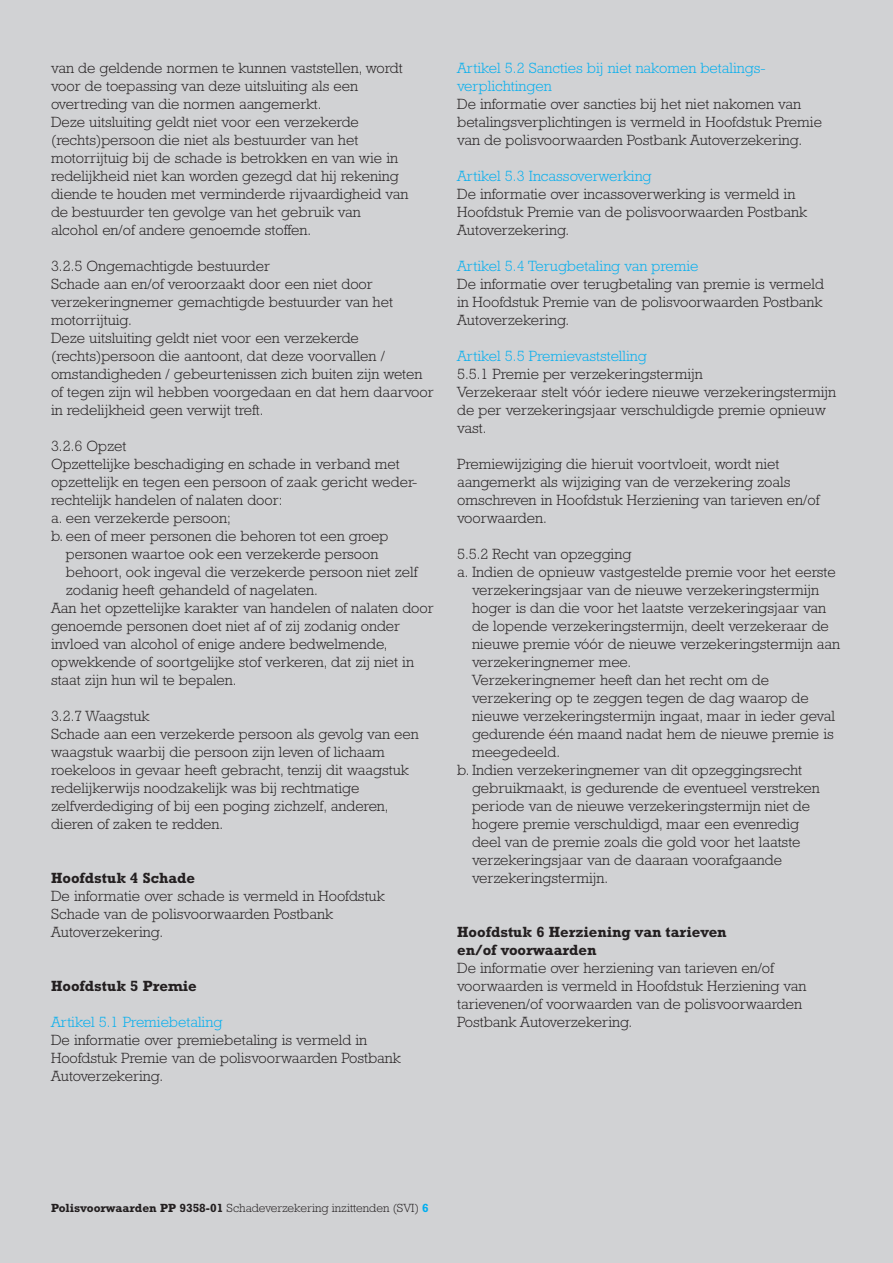
<style>
.page{position:relative;width:893px;height:1263px;background:#d1d2d4}
.page>*{position:absolute;margin:0;border:0;box-sizing:border-box;transform-origin:0 0}
.t1{font:300 15px/18px "Rockwell Std";color:#231f20}
.t2{font:300 15px/18px "Rockwell Std";color:#00aeef}
.t3{font:700 15px/18px "Rockwell Std";color:#231f20}
.t4{font:300 12px "Rockwell Std";color:#231f20}
.s1{font-weight:700}
</style>
<div class="page">
<p class="t1" style="left:51px;top:59px;width:359px">van de geldende normen te kunnen vaststellen, wordt voor de toepassing van deze uitsluiting als een overtreding van die normen aangemerkt.<br>Deze uitsluiting geldt niet voor een verzekerde (rechts)persoon die niet als bestuurder van het motorrijtuig bij de schade is betrokken en van wie in redelijkheid niet kan worden gezegd dat hij rekening diende te houden met verminderde rijvaardigheid van de bestuurder ten gevolge van het gebruik van alcohol en/of andere genoemde stoffen.</p>
<p class="t1" style="left:51px;top:257px;width:384px">3.2.5 Ongemachtigde bestuurder<br>Schade aan en/of veroorzaakt door een niet door verzekeringnemer gemachtigde bestuurder van het motorrijtuig.<br>Deze uitsluiting geldt niet voor een verzekerde (rechts)persoon die aantoont, dat deze voorvallen / omstandigheden / gebeurtenissen zich buiten zijn weten of tegen zijn wil hebben voorgedaan en dat hem daarvoor in redelijkheid geen verwijt treft.</p>
<p class="t1" style="left:51px;top:437px;width:77px">3.2.6 Opzet</p>
<p class="t1" style="left:51px;top:455px;width:350px">Opzettelijke beschadiging en schade in verband met</p>
<p class="t1" style="left:51px;top:473px;width:368px">opzettelijk en tegen een persoon of zaak gericht weder-</p>
<p class="t1" style="left:51px;top:491px;width:233px">rechtelijk handelen of nalaten door:</p>
<p class="t1" style="left:51px;top:509px;width:181px">a. een verzekerde persoon;</p>
<p class="t1" style="left:51px;top:527px;width:339px">b. een of meer personen die behoren tot een groep</p>
<p class="t1" style="left:66px;top:545px;width:314px">personen waartoe ook een verzekerde persoon</p>
<p class="t1" style="left:66px;top:563px;width:353px">behoort, ook ingeval die verzekerde persoon niet zelf</p>
<p class="t1" style="left:66px;top:581px;width:253px">zodanig heeft gehandeld of nagelaten.</p>
<p class="t1" style="left:51px;top:599px;width:384px">Aan het opzettelijke karakter van handelen of nalaten door</p>
<p class="t1" style="left:51px;top:617px;width:351px">genoemde personen doet niet af of zij zodanig onder</p>
<p class="t1" style="left:51px;top:635px;width:338px">invloed van alcohol of enige andere bedwelmende,</p>
<p class="t1" style="left:51px;top:653px;width:364px">opwekkende of soortgelijke stof verkeren, dat zij niet in</p>
<p class="t1" style="left:51px;top:671px;width:187px">staat zijn hun wil te bepalen.</p>
<p class="t1" style="left:51px;top:707px;width:369px">3.2.7 Waagstuk<br>Schade aan een verzekerde persoon als gevolg van een waagstuk waarbij die persoon zijn leven of lichaam roekeloos in gevaar heeft gebracht, tenzij dit waagstuk redelijkerwijs noodzakelijk was bij rechtmatige zelfverdediging of bij een poging zichzelf, anderen, dieren of zaken te redden.</p>
<p class="t3" style="left:51px;top:869px;width:146px">Hoofdstuk 4 Schade</p>
<p class="t1" style="left:51px;top:887px;width:335px">De informatie over schade is vermeld in Hoofdstuk<br>Schade van de polisvoorwaarden Postbank<br>Autoverzekering.</p>
<p class="t3" style="left:51px;top:977px;width:147px">Hoofdstuk 5 Premie</p>
<p class="t2" style="left:51px;top:1013px;width:173px">Artikel 5.1 Premiebetaling</p>
<p class="t1" style="left:51px;top:1031px;width:351px">De informatie over premiebetaling is vermeld in<br>Hoofdstuk Premie van de polisvoorwaarden Postbank<br>Autoverzekering.</p>
<p class="t2" style="left:457px;top:59px;width:309px">Artikel 5.2 Sancties bij niet nakomen betalings&shy;verplichtingen</p>
<p class="t1" style="left:457px;top:95px;width:366px">De informatie over sancties bij het niet nakomen van betalingsverplichtingen is vermeld in Hoofdstuk Premie van de polisvoorwaarden Postbank Autoverzekering.</p>
<p class="t2" style="left:457px;top:167px;width:196px">Artikel 5.3 Incassoverwerking</p>
<p class="t1" style="left:457px;top:185px;width:351px">De informatie over incassoverwerking is vermeld in<br>Hoofdstuk Premie van de polisvoorwaarden Postbank<br>Autoverzekering.</p>
<p class="t2" style="left:457px;top:257px;width:243px">Artikel 5.4 Terugbetaling van premie</p>
<p class="t1" style="left:457px;top:275px;width:368px;text-align:justify">De informatie over terugbetaling van premie is vermeld in Hoofdstuk Premie van de polisvoorwaarden Postbank Autoverzekering.</p>
<p class="t2" style="left:457px;top:347px;width:191px">Artikel 5.5 Premievaststelling</p>
<p class="t1" style="left:457px;top:365px;width:381px">5.5.1 Premie per verzekeringstermijn<br>Verzekeraar stelt vóór iedere nieuwe verzekeringstermijn de per verzekeringsjaar verschuldigde premie opnieuw vast.</p>
<p class="t1" style="left:457px;top:455px;width:364px">Premiewijziging die hieruit voortvloeit, wordt niet aan-gemerkt als wijziging van de verzekering zoals omschreven in Hoofdstuk Herziening van tarieven en/of voorwaarden.</p>
<p class="t1" style="left:457px;top:545px;width:176px">5.5.2 Recht van opzegging</p>
<p class="t1" style="left:457px;top:563px;width:380px">a. Indien de opnieuw vastgestelde premie voor het eerste</p>
<p class="t1" style="left:472px;top:581px;width:349px">verzekeringsjaar van de nieuwe verzekeringstermijn</p>
<p class="t1" style="left:472px;top:599px;width:356px">hoger is dan die voor het laatste verzekeringsjaar van</p>
<p class="t1" style="left:472px;top:617px;width:358px">de lopende verzekeringstermijn, deelt verzekeraar de</p>
<p class="t1" style="left:472px;top:635px;width:370px">nieuwe premie vóór de nieuwe verzekeringstermijn aan</p>
<p class="t1" style="left:472px;top:653px;width:161px">verzekeringnemer mee.</p>
<p class="t1" style="left:472px;top:671px;width:298px">Verzekeringnemer heeft dan het recht om de</p>
<p class="t1" style="left:472px;top:689px;width:338px">verzekering op te zeggen tegen de dag waarop de</p>
<p class="t1" style="left:472px;top:707px;width:365px">nieuwe verzekeringstermijn ingaat, maar in ieder geval</p>
<p class="t1" style="left:472px;top:725px;width:363px">gedurende één maand nadat hem de nieuwe premie is</p>
<p class="t1" style="left:472px;top:743px;width:90px">meegedeeld.</p>
<p class="t1" style="left:457px;top:761px;width:347px">b. Indien verzekeringnemer van dit opzeggingsrecht</p>
<p class="t1" style="left:472px;top:779px;width:349px">gebruikmaakt, is gedurende de eventueel verstreken</p>
<p class="t1" style="left:472px;top:797px;width:340px">periode van de nieuwe verzekeringstermijn niet de</p>
<p class="t1" style="left:472px;top:815px;width:329px">hogere premie verschuldigd, maar een evenredig</p>
<p class="t1" style="left:472px;top:833px;width:330px">deel van de premie zoals die gold voor het laatste</p>
<p class="t1" style="left:472px;top:851px;width:311px">verzekeringsjaar van de daaraan voorafgaande</p>
<p class="t1" style="left:472px;top:869px;width:138px">verzekeringstermijn.</p>
<p class="t3" style="left:457px;top:923px;width:271px">Hoofdstuk 6 Herziening van tarieven en/of voorwaarden</p>
<p class="t1" style="left:457px;top:959px;width:351px">De informatie over herziening van tarieven en/of voorwaarden is vermeld in Hoofdstuk Herziening van tarievenen/of voorwaarden van de polisvoorwaarden Postbank Autoverzekering.</p>
<p class="t4" style="left:51px;top:1201px;width:369px"><span class="s1">Polisvoorwaarden PP 9358-01</span> Schadeverzekering inzittenden (SVI)</p>
</div>
